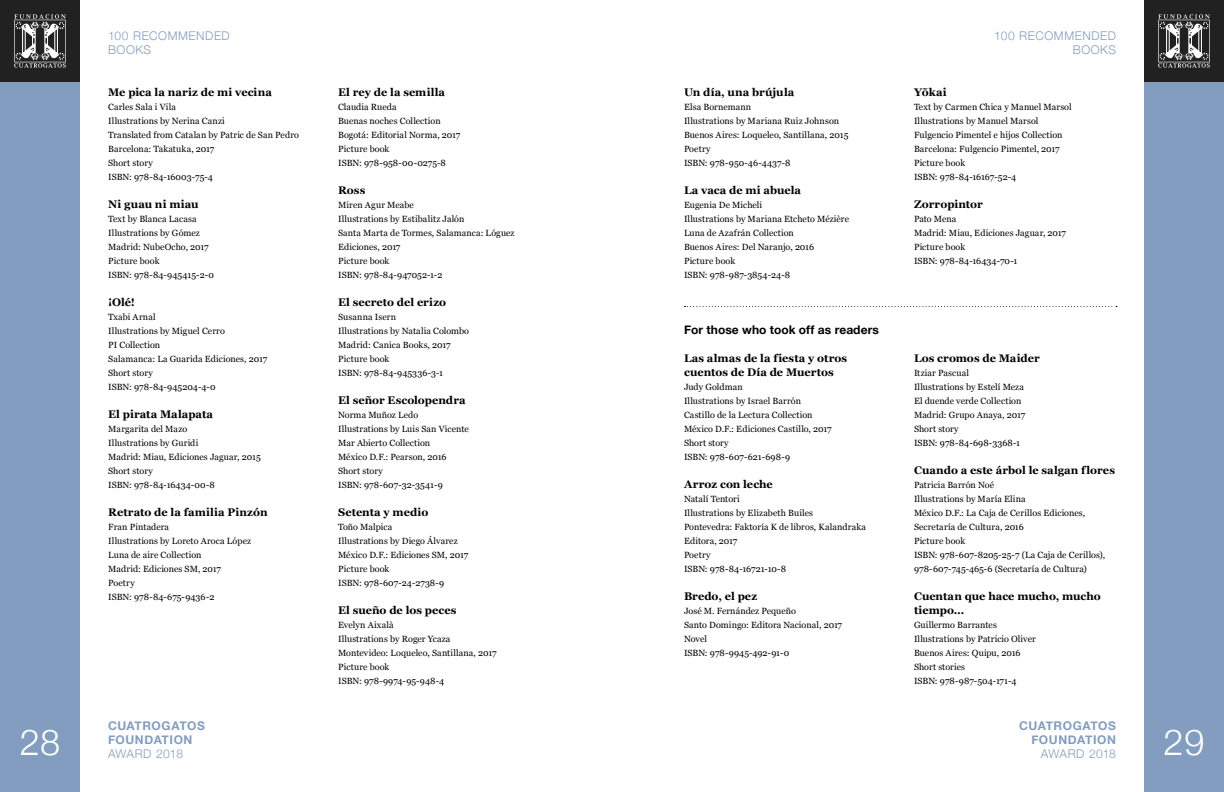
<style>
.page{position:relative;width:1224px;height:792px;background:#fff}
.page>*{position:absolute;margin:0;border:0;box-sizing:border-box;transform-origin:0 0}
.t1{font:300 36px "Helvetica Neue";color:#fff}
.t2{font:700 12px/14px "Helvetica Neue";letter-spacing:.045em;color:#829dc0}
.t3{font:300 12px/14px "Helvetica Neue";letter-spacing:.045em;color:#829dc0}
.t4{font:700 12px "Helvetica Neue";letter-spacing:.005em;color:#000}
.t5{font:300 12px "Helvetica Neue";letter-spacing:.01em;color:#829dc0}
.t6{font:700 11px/14px "Georgia";letter-spacing:.005em;color:#000}
.t7{font:9px/14px "Georgia";letter-spacing:.01em;color:#000}
</style>
<div class="page">
<div style="left:0;top:0;width:80px;height:792px;background:#222121"></div>
<div style="left:1144px;top:0;width:80px;height:792px;background:#222121"></div>
<div style="left:1144px;top:82px;width:80px;height:710px;background:#829dc0"></div>
<div style="left:0;top:82px;width:80px;height:710px;background:#829dc0"></div>
<svg style="left:1158px;top:14px;width:52px;height:54px"></svg>
<svg style="left:14px;top:14px;width:52px;height:54px"></svg>
<svg style="left:684px;top:306px;width:433px;height:1px"></svg>
<h2 class="t3" style="left:108px;top:28px;width:123px">100 RECOMMENDED<br>BOOKS</h2>
<h2 class="t3" style="left:994px;top:28px;width:123px;text-align:right">100 RECOMMENDED<br>BOOKS</h2>
<p class="t6" style="left:108px;top:85px;width:165px">Me pica la nariz de mi vecina</p>
<p class="t7" style="left:108px;top:100px;width:192px">Carles Sala i Vila<br>Illustrations by Nerina Canzi<br>Translated from Catalan by Patric de San Pedro<br>Barcelona: Takatuka, 2017<br>Short story<br>ISBN: 978-84-16003-75-4</p>
<p class="t6" style="left:108px;top:197px;width:92px">Ni guau ni miau</p>
<p class="t7" style="left:108px;top:212px;width:107px">Text by Blanca Lacasa<br>Illustrations by Gómez<br>Madrid: NubeOcho, 2017<br>Picture book<br>ISBN: 978-84-945415-2-0</p>
<p class="t6" style="left:108px;top:295px;width:28px">¡Olé!</p>
<p class="t7" style="left:108px;top:310px;width:160px">Txabi Arnal<br>Illustrations by Miguel Cerro<br>PI Collection<br>Salamanca: La Guarida Ediciones, 2017<br>Short story<br>ISBN: 978-84-945204-4-0</p>
<p class="t6" style="left:108px;top:407px;width:106px">El pirata Malapata</p>
<p class="t7" style="left:108px;top:422px;width:154px">Margarita del Mazo<br>Illustrations by Guridi<br>Madrid: Miau, Ediciones Jaguar, 2015<br>Short story<br>ISBN: 978-84-16434-00-8</p>
<p class="t6" style="left:108px;top:505px;width:161px">Retrato de la familia Pinzón</p>
<p class="t7" style="left:108px;top:520px;width:144px">Fran Pintadera<br>Illustrations by Loreto Aroca López<br>Luna de aire Collection<br>Madrid: Ediciones SM, 2017<br>Poetry<br>ISBN: 978-84-675-9436-2</p>
<p class="t6" style="left:338px;top:85px;width:109px">El rey de la semilla</p>
<p class="t7" style="left:338px;top:100px;width:124px">Claudia Rueda<br>Buenas noches Collection<br>Bogotá: Editorial Norma, 2017<br>Picture book<br>ISBN: 978-958-00-0275-8</p>
<p class="t6" style="left:338px;top:183px;width:29px">Ross</p>
<p class="t7" style="left:338px;top:198px;width:178px">Miren Agur Meabe<br>Illustrations by Estibalitz Jalón<br>Santa Marta de Tormes, Salamanca: Lóguez<br>Ediciones, 2017<br>Picture book<br>ISBN: 978-84-947052-1-2</p>
<p class="t6" style="left:338px;top:295px;width:110px">El secreto del erizo</p>
<p class="t7" style="left:338px;top:310px;width:133px">Susanna Isern<br>Illustrations by Natalia Colombo<br>Madrid: Canica Books, 2017<br>Picture book<br>ISBN: 978-84-945336-3-1</p>
<p class="t6" style="left:338px;top:393px;width:129px">El señor Escolopendra</p>
<p class="t7" style="left:338px;top:408px;width:132px">Norma Muñoz Ledo<br>Illustrations by Luis San Vicente<br>Mar Abierto Collection<br>México D.F.: Pearson, 2016<br>Short story<br>ISBN: 978-607-32-3541-9</p>
<p class="t6" style="left:338px;top:505px;width:92px">Setenta y medio</p>
<p class="t7" style="left:338px;top:520px;width:132px">Toño Malpica<br>Illustrations by Diego Álvarez<br>México D.F.: Ediciones SM, 2017<br>Picture book<br>ISBN: 978-607-24-2738-9</p>
<p class="t6" style="left:338px;top:603px;width:120px">El sueño de los peces</p>
<p class="t7" style="left:338px;top:618px;width:160px">Evelyn Aixalà<br>Illustrations by Roger Ycaza<br>Montevideo: Loqueleo, Santillana, 2017<br>Picture book<br>ISBN: 978-9974-95-948-4</p>
<p class="t6" style="left:684px;top:85px;width:112px">Un día, una brújula</p>
<p class="t7" style="left:684px;top:100px;width:166px">Elsa Bornemann<br>Illustrations by Mariana Ruiz Johnson<br>Buenos Aires: Loqueleo, Santillana, 2015<br>Poetry<br>ISBN: 978-950-46-4437-8</p>
<p class="t6" style="left:684px;top:183px;width:119px">La vaca de mi abuela</p>
<p class="t7" style="left:684px;top:198px;width:167px">Eugenia De Micheli<br>Illustrations by Mariana Etcheto Mézière<br>Luna de Azafrán Collection<br>Buenos Aires: Del Naranjo, 2016<br>Picture book<br>ISBN: 978-987-3854-24-8</p>
<h2 class="t4" style="left:684px;top:320px;width:196px">For those who took off as readers</h2>
<p class="t6" style="left:684px;top:351px;width:165px">Las almas de la fiesta y otros cuentos de Día de Muertos</p>
<p class="t7" style="left:684px;top:380px;width:149px">Judy Goldman<br>Illustrations by Israel Barrón<br>Castillo de la Lectura Collection<br>México D.F.: Ediciones Castillo, 2017<br>Short story<br>ISBN: 978-607-621-698-9</p>
<p class="t6" style="left:684px;top:477px;width:90px">Arroz con leche</p>
<p class="t7" style="left:684px;top:492px;width:184px">Natalí Tentori<br>Illustrations by Elizabeth Builes<br>Pontevedra: Faktoría K de libros, Kalandraka<br>Editora, 2017<br>Poetry<br>ISBN: 978-84-16721-10-8</p>
<p class="t6" style="left:684px;top:589px;width:75px">Bredo, el pez</p>
<p class="t7" style="left:684px;top:604px;width:160px">José M. Fernández Pequeño<br>Santo Domingo: Editora Nacional, 2017<br>Novel<br>ISBN: 978-9945-492-91-0</p>
<p class="t6" style="left:914px;top:85px;width:34px">Yõkai</p>
<p class="t7" style="left:914px;top:100px;width:159px">Text by Carmen Chica y Manuel Marsol<br>Illustrations by Manuel Marsol<br>Fulgencio Pimentel e hijos Collection<br>Barcelona: Fulgencio Pimentel, 2017<br>Picture book<br>ISBN: 978-84-16167-52-4</p>
<p class="t6" style="left:914px;top:197px;width:70px">Zorropintor</p>
<p class="t7" style="left:914px;top:212px;width:154px">Pato Mena<br>Madrid: Miau, Ediciones Jaguar, 2017<br>Picture book<br>ISBN: 978-84-16434-70-1</p>
<p class="t6" style="left:914px;top:351px;width:127px">Los cromos de Maider</p>
<p class="t7" style="left:914px;top:366px;width:113px">Itziar Pascual<br>Illustrations by Estelí Meza<br>El duende verde Collection<br>Madrid: Grupo Anaya, 2017<br>Short story<br>ISBN: 978-84-698-3368-1</p>
<p class="t6" style="left:914px;top:463px;width:202px">Cuando a este árbol le salgan flores</p>
<p class="t7" style="left:914px;top:478px;width:193px">Patricia Barrón Noé<br>Illustrations by María Elina<br>México D.F.: La Caja de Cerillos Ediciones,<br>Secretaría de Cultura, 2016<br>Picture book<br>ISBN: 978-607-8205-25-7 (La Caja de Cerillos),<br>978-607-745-465-6 (Secretaría de Cultura)</p>
<p class="t6" style="left:914px;top:589px;width:188px">Cuentan que hace mucho, mucho tiempo…</p>
<p class="t7" style="left:914px;top:618px;width:123px">Guillermo Barrantes<br>Illustrations by Patricio Oliver<br>Buenos Aires: Quipu, 2016<br>Short stories<br>ISBN: 978-987-504-171-4</p>
<h2 class="t2" style="left:108px;top:719px;width:98px">CUATROGATOS<br>FOUNDATION</h2>
<h2 class="t5" style="left:108px;top:744px;width:77px">AWARD 2018</h2>
<h2 class="t2" style="left:1019px;top:719px;width:98px;text-align:right">CUATROGATOS<br>FOUNDATION</h2>
<h2 class="t5" style="left:1041px;top:744px;width:77px">AWARD 2018</h2>
<h1 class="t1" style="left:20px;top:714px;width:42px">28</h1>
<h1 class="t1" style="left:1163px;top:714px;width:43px">29</h1>
</div>
